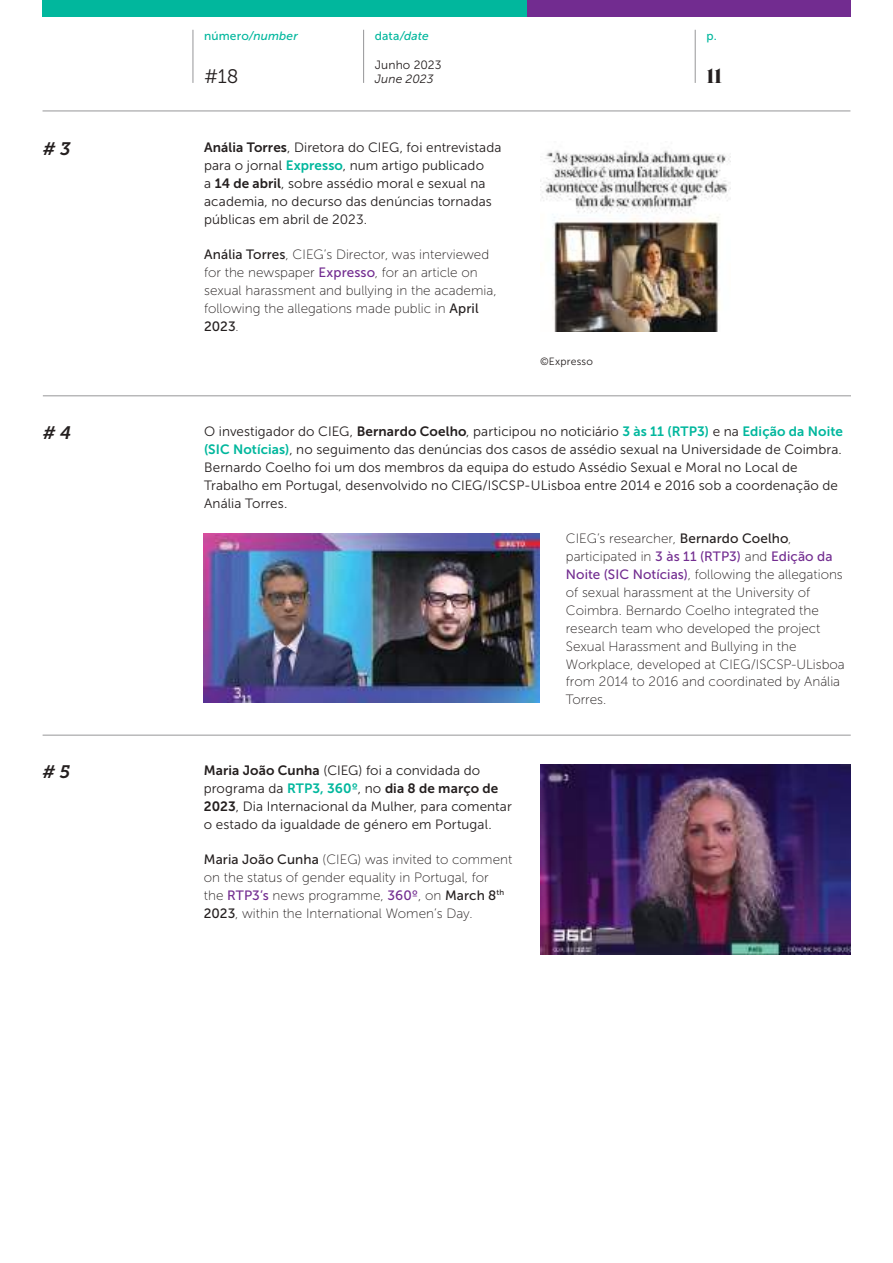
<style>
.page{position:relative;width:893px;height:1263px;background:#fff}
.page>*{position:absolute;margin:0;border:0;box-sizing:border-box;transform-origin:0 0}
.t1{font:19.5px "Museo Sans 300";color:#241f1f}
.t2{font:italic 18px "Museo Slab 700";color:#241f1f}
.t3{font:18px "Eloquent JF Pro";color:#241f1f}
.t4{font:13.5px/18px "Museo Sans 300";letter-spacing:.01em;color:#241f1f}
.t5{font:13.5px/18px "Museo Sans 100";color:#241f1f}
.t6{font:13.5px "Museo Sans 500";letter-spacing:.01em;color:#722c90}
.t7{font:13.5px "Museo Sans 500";color:#241f1f}
.t8{font:italic 12px "Museo Sans 500";letter-spacing:.01em;color:#01b79d}
.t9{font:12px "Museo Sans 300";letter-spacing:.01em;color:#241f1f}
.t10{font:italic 12px "Museo Sans 300";letter-spacing:.01em;color:#241f1f}
.t11{font:12px "Museo Sans 500";color:#01b79d}
.t12{font:10.5px "Museo Sans 300";letter-spacing:.02em;color:#241f1f}
.s1{font-style:normal}
.s2{font-family:"Museo Sans 700"}
.s3{font-family:"Museo Sans 700";color:#01b79d}
.s4{font-family:"Museo Sans 500"}
.s5{font-family:"Museo Sans 500";color:#722c90}
.s6{font-family:"Museo Sans 100"}
.s7{font-family:"Museo Sans 100";color:#241f1f}
</style>
<div class="page">
<div style="left:43px;top:0;width:484px;height:17px;background:#01b79d"></div>
<div style="left:527px;top:0;width:323px;height:17px;background:#722c90"></div>
<hr style="left:193px;top:30px;width:1px;height:53px;background:#969698">
<hr style="left:695px;top:30px;width:1px;height:53px;background:#969698">
<hr style="left:363px;top:30px;width:1px;height:53px;background:#969698">
<hr style="left:43px;top:111px;width:807px;height:1px;background:#969698">
<img style="left:540px;top:150px;width:190px;height:182px">
<hr style="left:43px;top:395px;width:808px;height:1px;background:#969698">
<img style="left:204px;top:534px;width:335px;height:168px">
<hr style="left:43px;top:735px;width:808px;height:1px;background:#969698">
<img style="left:540px;top:765px;width:310px;height:190px">
<h2 class="t2" style="left:43px;top:139px;width:29px"># 3</h2>
<p class="t8" style="left:204px;top:29px;width:95px"><span class="s1">número</span>/number</p>
<p class="t8" style="left:375px;top:29px;width:55px"><span class="s1">data</span>/date</p>
<p class="t11" style="left:706px;top:29px;width:12px">p.</p>
<h1 class="t1" style="left:204px;top:66px;width:36px">#18</h1>
<h2 class="t3" style="left:706px;top:66px;width:17px">11</h2>
<p class="t9" style="left:375px;top:58px;width:68px">Junho 2023</p>
<p class="t10" style="left:375px;top:72px;width:60px">June 2023</p>
<p class="t4" style="left:204px;top:138px;width:299px"><span class="s2">Anália Torres</span>, Diretora do CIEG, foi entrevistada para o jornal <span class="s3">Expresso</span>, num artigo publicado<br>a <span class="s2">14 de abril</span>, sobre assédio moral e sexual na academia, no decurso das denúncias tornadas públicas em abril de 2023.</p>
<p class="t5" style="left:204px;top:245px;width:294px"><span class="s4">Anália Torres</span>, CIEG’s Director, was interviewed for the newspaper <span class="s5">Expresso</span>, for an article on sexual harassment and bullying in the academia, following the allegations made public in <span class="s4">April</span></p>
<p class="t7" style="left:204px;top:319px;width:36px">2023<span class="s6">.</span></p>
<p class="t12" style="left:540px;top:356px;width:54px">©Expresso</p>
<h2 class="t2" style="left:43px;top:423px;width:30px"># 4</h2>
<p class="t4" style="left:204px;top:422px;width:640px">O investigador do CIEG, <span class="s2">Bernardo Coelho</span>, participou no noticiário <span class="s3">3 às 11 (RTP3)</span> e na <span class="s3">Edição da Noite (SIC Notícias)</span>, no seguimento das denúncias dos casos de assédio sexual na Universidade de Coimbra.<br>Bernardo Coelho foi um dos membros da equipa do estudo Assédio Sexual e Moral no Local de Trabalho em Portugal, desenvolvido no CIEG/ISCSP-ULisboa entre 2014 e 2016 sob a coordenação de Anália Torres.</p>
<p class="t5" style="left:566px;top:529px;width:227px">CIEG’s researcher, <span class="s4">Bernardo Coelho</span>,</p>
<p class="t6" style="left:566px;top:548px;width:268px"><span class="s7">participated in</span> 3 às 11 (RTP3) <span class="s7">and</span> Edição da</p>
<p class="t5" style="left:566px;top:565px;width:281px"><span class="s5">Noite (SIC Notícias)</span>, following the allegations of sexual harassment at the University of Coimbra. Bernardo Coelho integrated the research team who developed the project Sexual Harassment and Bullying in the Workplace, developed at CIEG/ISCSP-ULisboa from 2014 to 2016 and coordinated by Anália Torres.</p>
<h2 class="t2" style="left:43px;top:762px;width:29px"># 5</h2>
<p class="t4" style="left:204px;top:761px;width:310px"><span class="s2">Maria João Cunha</span> (CIEG) foi a convidada do programa da <span class="s3">RTP3, 360º</span>, no <span class="s2">dia 8 de março de 2023</span>, Dia Internacional da Mulher, para comentar o estado da igualdade de género em Portugal.</p>
<p class="t5" style="left:204px;top:850px;width:310px"><span class="s4">Maria João Cunha</span> (CIEG) was invited to comment on the status of gender equality in Portugal, for<br>the <span class="s5">RTP3’s</span> news programme, <span class="s5">360º</span>, on <span class="s4">March 8</span><sup>th </sup><span class="s4">2023</span>, within the International Women’s Day.</p>
</div>
